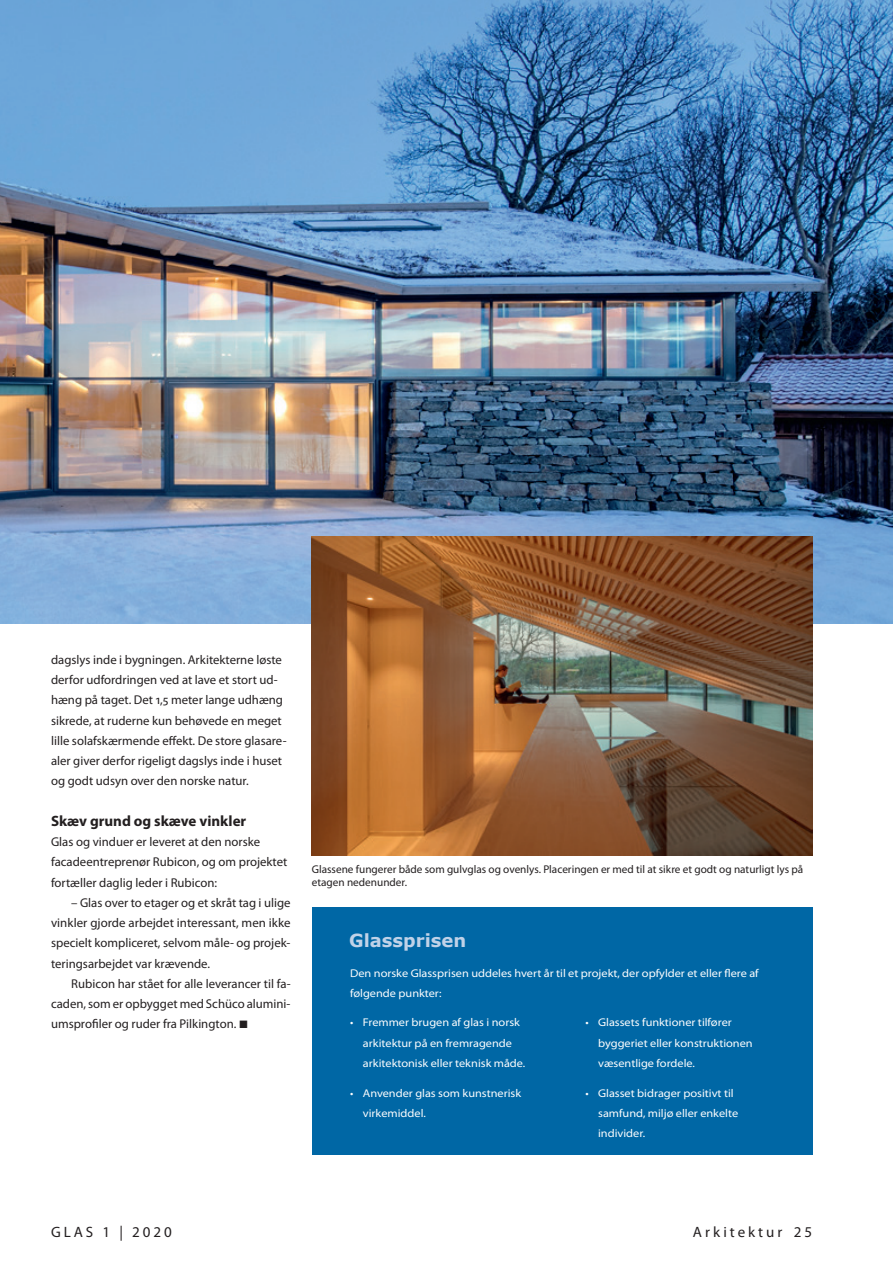
<style>
.page{position:relative;width:893px;height:1263px;background:#fff}
.page>*{position:absolute;margin:0;border:0;box-sizing:border-box;transform-origin:0 0}
.t1{font:700 18px "Verdana";color:#c0d2e8}
.t2{font:700 15px "Myriad Pro";color:#231f20}
.t3{font:15px "Myriad Pro";letter-spacing:.2em;color:#231f20}
.t4{font:12.75px/20.2px "Myriad Pro";color:#231f20}
.t5{font:semi-expanded 11.25px/20.2px "Myriad Pro";color:#fff}
.t6{font:11.25px/13.5px "Myriad Pro";color:#231f20}
</style>
<div class="page">
<img style="left:0;top:0;width:893px;height:623px">
<img style="left:312px;top:537px;width:500px;height:319px">
<div style="left:312px;top:907px;width:500px;height:247px;background:#0067a5"></div>
<p class="t4" style="left:51px;top:649px;width:237px">dagslys inde i bygningen. Arkitekterne løste derfor udfordringen ved at lave et stort ud&shy;hæng på taget. Det 1,5 meter lange udhæng sikrede, at ruderne kun behøvede en meget lille solafskærmende effekt. De store glasare&shy;aler giver derfor rigeligt dagslys inde i huset og godt udsyn over den norske natur.</p>
<p class="t2" style="left:51px;top:811px;width:197px">Skæv grund og skæve vinkler</p>
<p class="t4" style="left:51px;top:831px;width:238px">Glas og vinduer er leveret at den norske facadeentreprenør Rubicon, og om projektet fortæller daglig leder i Rubicon:</p>
<p class="t4" style="left:51px;top:892px;width:241px;text-align:justify;text-indent:20px">– Glas over to etager og et skråt tag i ulige vinkler gjorde arbejdet interessant, men ikke specielt kompliceret, selvom måle- og projek&shy;teringsarbejdet var krævende.</p>
<p class="t4" style="left:51px;top:973px;width:241px;text-align:justify;text-indent:20px">Rubicon har stået for alle leverancer til fa&shy;caden, som er opbygget med Schüco alumini&shy;umsprofiler og ruder fra Pilkington. ■</p>
<p class="t6" style="left:312px;top:862px;width:493px">Glassene fungerer både som gulvglas og ovenlys. Placeringen er med til at sikre et godt og naturligt lys på etagen nedenunder.</p>
<h1 class="t1" style="left:349px;top:928px;width:119px">Glassprisen</h1>
<p class="t5" style="left:350px;top:962px;width:410px">Den norske Glassprisen uddeles hvert år til et projekt, der opfylder et eller flere af følgende punkter:</p>
<p class="t5" style="left:363px;top:1012px;width:164px;text-indent:-13px">• Fremmer brugen af glas i norsk arkitektur på en fremragende arkitektonisk eller teknisk måde.</p>
<p class="t5" style="left:363px;top:1082px;width:160px;text-indent:-13px">• Anvender glas som kunstnerisk virkemiddel.</p>
<p class="t5" style="left:598px;top:1012px;width:156px;text-indent:-13px">• Glassets funktioner tilfører byggeriet eller konstruktionen væsentlige fordele.</p>
<p class="t5" style="left:598px;top:1082px;width:141px;text-indent:-13px">• Glasset bidrager positivt til samfund, miljø eller enkelte individer.</p>
<p class="t3" style="left:51px;top:1223px;width:122px">GLAS 1 | 2020</p>
<p class="t3" style="left:693px;top:1223px;width:121px">Arkitektur 25</p>
</div>
